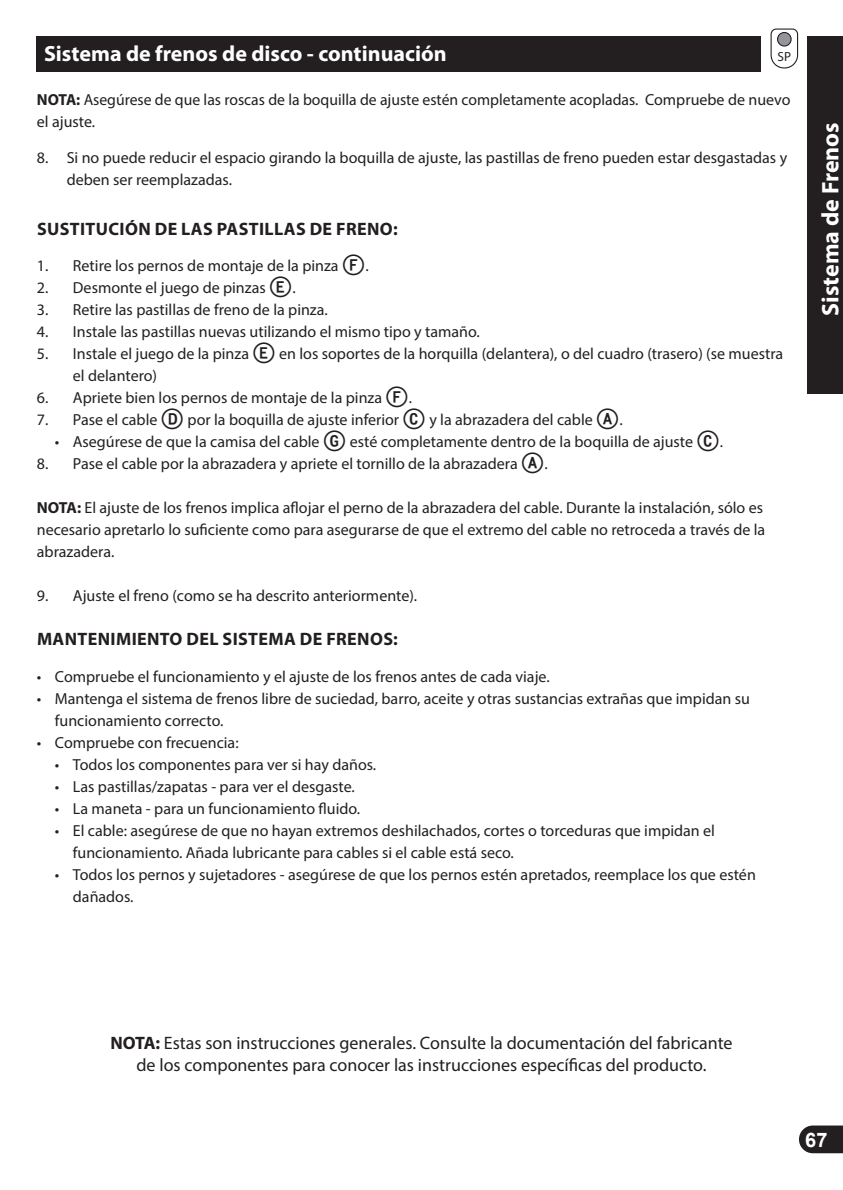
<style>
.page{position:relative;width:843px;height:1190px;background:#fff}
.page>*{position:absolute;margin:0;border:0;box-sizing:border-box;transform-origin:0 0}
.Index_Tabs{font:700 24px "Myriad Pro";color:#fff}
.Section_Header{font:700 22px "Myriad Pro";color:#fff}
.t1{font:700 20px "Arial";color:#fff}
.t2{font:18px/22px "Myriad Pro";color:#231f20;text-align:center}
.t3{font:700 18px "Myriad Pro";letter-spacing:.02em;color:#231f20}
.t4{font:16px/22px "Myriad Pro";color:#231f20}
.t5{font:13.2px "Myriad Pro";color:#231f20}
.s1{font-weight:700}
.s2{font-family:"Fyra Alpha Circle";font-weight:700;font-size:28px}
</style>
<div class="page">
<div style="left:806px;top:36px;width:36px;height:357px;background:#231f20"></div>
<div style="left:36px;top:36px;width:724px;height:36px;background:#231f20"></div>
<svg style="left:799px;top:1125px;width:43px;height:28px"></svg>
<svg style="left:770px;top:28px;width:28px;height:41px"></svg>
<svg style="left:777px;top:32px;width:14px;height:14px"></svg>
<div style="left:776px;top:32px;width:15px;height:15px;border:1px solid #231f20;border-radius:50%"></div>
<p class="Section_Header" style="left:44px;top:39px;width:404px">Sistema de frenos de disco - continuación</p>
<p class="t5" style="left:777px;top:48px;width:15px">SP</p>
<p class="t4" style="left:37px;top:88px;width:755px"><span class="s1">NOTA:</span> Asegúrese de que las roscas de la boquilla de ajuste estén completamente acopladas. Compruebe de nuevo el ajuste.</p>
<p class="t4" style="left:67px;top:146px;width:722px;text-indent:-30px">8. Si no puede reducir el espacio girando la boquilla de ajuste, las pastillas de freno pueden estar desgastadas y deben ser reemplazadas.</p>
<p class="t3" style="left:37px;top:217px;width:362px">SUSTITUCIÓN DE LAS PASTILLAS DE FRENO:</p>
<p class="t4" style="left:37px;top:255px;width:333px">1. Retire los pernos de montaje de la pinza <span class="s2">F</span>.</p>
<p class="t4" style="left:37px;top:277px;width:260px">2. Desmonte el juego de pinzas <span class="s2">E</span>.</p>
<p class="t4" style="left:37px;top:299px;width:292px">3. Retire las pastillas de freno de la pinza.</p>
<p class="t4" style="left:37px;top:321px;width:444px">4. Instale las pastillas nuevas utilizando el mismo tipo y tamaño.</p>
<p class="t4" style="left:73px;top:343px;width:711px;text-indent:-36px">5. Instale el juego de la pinza <span class="s2">E</span> en los soportes de la horquilla (delantera), o del cuadro (trasero) (se muestra el delantero)</p>
<p class="t4" style="left:37px;top:387px;width:377px">6. Apriete bien los pernos de montaje de la pinza <span class="s2">F</span>.</p>
<p class="t4" style="left:37px;top:409px;width:587px">7. Pase el cable <span class="s2">D</span> por la boquilla de ajuste inferior <span class="s2">C</span> y la abrazadera del cable <span class="s2">A</span>.</p>
<p class="t4" style="left:55px;top:431px;width:669px">• Asegúrese de que la camisa del cable <span class="s2">G</span> esté completamente dentro de la boquilla de ajuste <span class="s2">C</span>.</p>
<p class="t4" style="left:37px;top:453px;width:512px">8. Pase el cable por la abrazadera y apriete el tornillo de la abrazadera <span class="s2">A</span>.</p>
<p class="t4" style="left:37px;top:497px;width:729px"><span class="s1">NOTA:</span> El ajuste de los frenos implica aflojar el perno de la abrazadera del cable. Durante la instalación, sólo es necesario apretarlo lo suficiente como para asegurarse de que el extremo del cable no retroceda a través de la abrazadera.</p>
<p class="t4" style="left:37px;top:585px;width:382px">9. Ajuste el freno (como se ha descrito anteriormente).</p>
<p class="t3" style="left:37px;top:627px;width:362px">MANTENIMIENTO DEL SISTEMA DE FRENOS:</p>
<p class="t4" style="left:37px;top:665px;width:514px">• Compruebe el funcionamiento y el ajuste de los frenos antes de cada viaje.</p>
<p class="t4" style="left:55px;top:687px;width:696px;text-indent:-18px">• Mantenga el sistema de frenos libre de suciedad, barro, aceite y otras sustancias extrañas que impidan su funcionamiento correcto.</p>
<p class="t4" style="left:37px;top:731px;width:203px">• Compruebe con frecuencia:</p>
<p class="t4" style="left:55px;top:753px;width:323px">• Todos los componentes para ver si hay daños.</p>
<p class="t4" style="left:55px;top:775px;width:301px">• Las pastillas/zapatas - para ver el desgaste.</p>
<p class="t4" style="left:55px;top:797px;width:307px">• La maneta - para un funcionamiento fluido.</p>
<p class="t4" style="left:73px;top:819px;width:643px;text-indent:-18px">• El cable: asegúrese de que no hayan extremos deshilachados, cortes o torceduras que impidan el funcionamiento. Añada lubricante para cables si el cable está seco.</p>
<p class="t4" style="left:73px;top:863px;width:684px;text-indent:-18px">• Todos los pernos y sujetadores - asegúrese de que los pernos estén apretados, reemplace los que estén dañados.</p>
<p class="Index_Tabs" style="left:814px;top:316px;width:195px;rotate:-90deg">Sistema de Frenos</p>
<p class="t2" style="left:110px;top:1031px;width:623px"><span class="s1">NOTA:</span> Estas son instrucciones generales. Consulte la documentación del fabricante de los componentes para conocer las instrucciones específicas del producto.</p>
<p class="t1" style="left:805px;top:1125px;width:24px">67</p>
</div>
